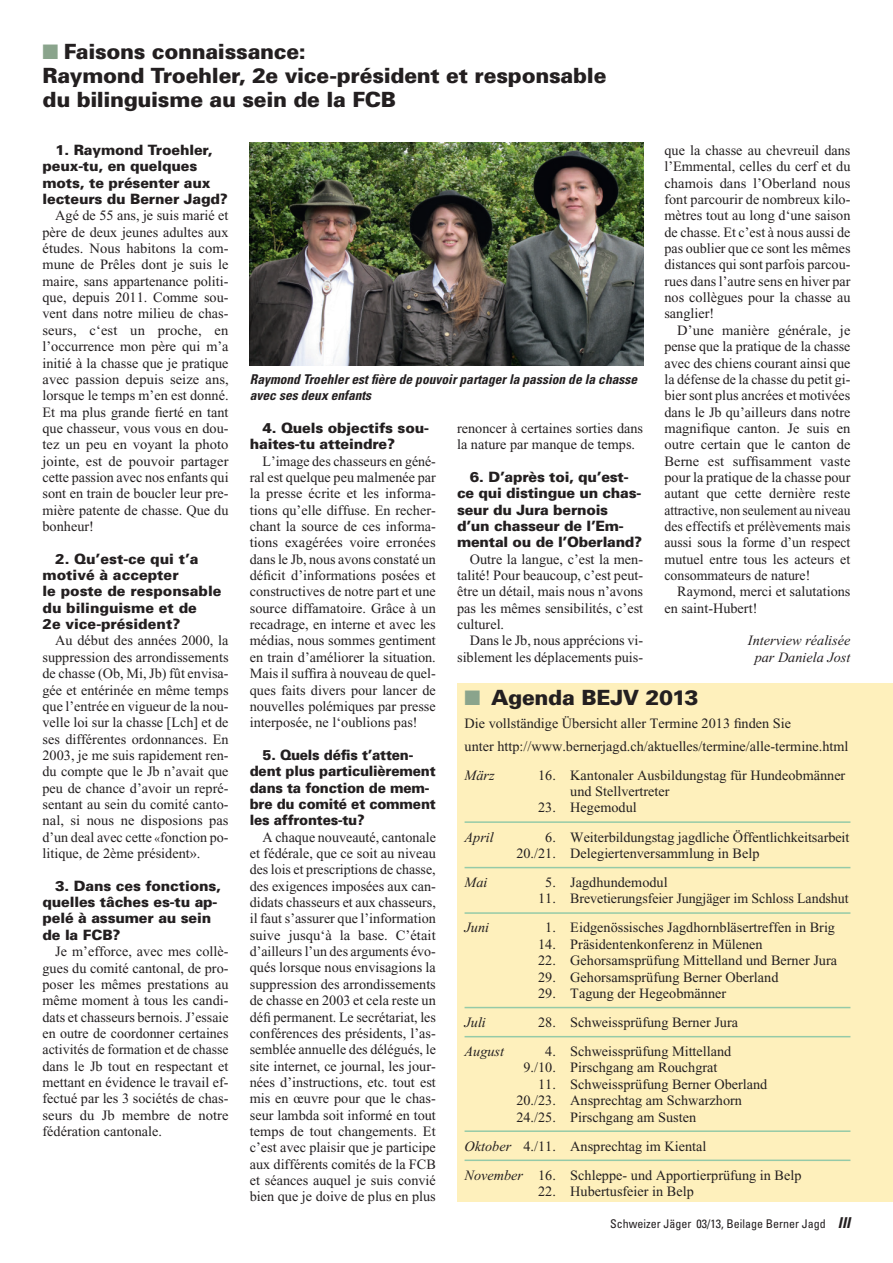
<style>
.page{position:relative;width:893px;height:1263px;background:#fff}
.page>*{position:absolute;margin:0;border:0;box-sizing:border-box;transform-origin:0 0}
.t1{font:900 21px/24px "Univers";letter-spacing:-.015em;color:#231f20}
.t2{font:14.25px/16.4px "Times New Roman";color:#231f20}
.t3{font:900 14.25px/16.4px "Univers";letter-spacing:-.01em;color:#231f20}
.t4{font:900 14.25px/16.4px "Univers";letter-spacing:-.01em;color:#231f20;scale:.95 1}
.t5{font:italic 14.25px/16.4px "Times New Roman";color:#231f20;text-align:center}
.t6{font:italic 700 condensed 13.5px/16.4px "Univers";color:#231f20}
.t7{font:condensed 12px "Univers";color:#231f20}
.s1{color:#8aa48c}
.s2{font-size:11.25px}
.s3{font-style:italic}
.s4{font-weight:700;font-style:italic;font-size:15px}
</style>
<div class="page">
<div style="left:457px;top:683px;width:436px;height:518px;background:#fef0bc"></div>
<hr style="left:465px;top:821px;width:385px;height:2px;background:#95caa8">
<hr style="left:465px;top:867px;width:385px;height:1px;background:#95caa8">
<hr style="left:465px;top:912px;width:385px;height:2px;background:#95caa8">
<hr style="left:465px;top:1007px;width:385px;height:1px;background:#95caa8">
<hr style="left:465px;top:1036px;width:385px;height:1px;background:#95caa8">
<hr style="left:465px;top:1130px;width:385px;height:2px;background:#95caa8">
<hr style="left:465px;top:1159px;width:385px;height:2px;background:#95caa8">
<img style="left:250px;top:143px;width:393px;height:223px">
<h1 class="t1" style="left:43px;top:39px;width:565px"><span class="s1">■</span> Faisons connaissance:<br>Raymond Troehler, 2e vice-président et responsable du bilinguisme au sein de la FCB</h1>
<p class="t3" style="left:43px;top:141px;width:187px;text-indent:13px">1. Raymond Troehler, peux-tu, en quelques mots, te présenter aux lecteurs du Berner Jagd?</p>
<p class="t2" style="left:43px;top:207px;width:188px;text-align:justify;text-indent:13px">Agé de 55 ans, je suis marié et père de deux jeunes adultes aux études. Nous habitons la com&shy;mune de Prêles dont je suis le maire, sans appartenance politi&shy;que, depuis 2011. Comme sou&shy;vent dans notre milieu de chas&shy;seurs, c‘est un proche, en l’occurrence mon père qui m’a initié à la chasse que je pratique avec passion depuis seize ans, lorsque le temps m’en est donné.<br>Et ma plus grande fierté en tant que chasseur, vous vous en dou&shy;tez un peu en voyant la photo jointe, est de pouvoir partager cette passion avec nos enfants qui sont en train de boucler leur pre&shy;mière patente de chasse. Que du bonheur!</p>
<p class="t3" style="left:43px;top:550px;width:180px;text-indent:13px">2. Qu’est-ce qui t’a motivé à accepter<br>le poste de responsable du bilinguisme et de<br>2e vice-président?</p>
<p class="t2" style="left:43px;top:632px;width:188px;text-align:justify;text-indent:13px">Au début des années 2000, la suppression des arrondissements de chasse (Ob, Mi, Jb) fût envisa&shy;gée et entérinée en même temps que l’entrée en vigueur de la nou&shy;velle loi sur la chasse [Lch] et de ses différentes ordonnances. En 2003, je me suis rapidement ren&shy;du compte que le Jb n’avait que peu de chance d’avoir un repré&shy;sentant au sein du comité canto&shy;nal, si nous ne disposions pas d’un deal avec cette <span class="s2">«</span>fonction po&shy;litique, de 2ème président».</p>
<p class="t3" style="left:43px;top:877px;width:180px;text-indent:13px">3. Dans ces fonctions, quelles tâches es-tu ap&shy;pelé à assumer au sein de la FCB?</p>
<p class="t2" style="left:43px;top:943px;width:188px;text-align:justify;text-indent:13px">Je m’efforce, avec mes collè&shy;gues du comité cantonal, de pro&shy;poser les mêmes prestations au même moment à tous les candi&shy;dats et chasseurs bernois. J’essaie en outre de coordonner certaines activités de formation et de chasse dans le Jb tout en respectant et mettant en évidence le travail ef&shy;fectué par les 3 sociétés de chas&shy;seurs du Jb membre de notre fédération cantonale.</p>
<p class="t2" style="left:664px;top:142px;width:188px;text-align:justify">que la chasse au chevreuil dans l’Emmental, celles du cerf et du chamois dans l’Oberland nous font parcourir de nombreux kilo&shy;mètres tout au long d‘une saison de chasse. Et c’est à nous aussi de pas oublier que ce sont les mêmes distances qui sont parfois parcou&shy;rues dans l’autre sens en hiver par nos collègues pour la chasse au sanglier!</p>
<p class="t2" style="left:664px;top:322px;width:188px;text-align:justify;text-indent:13px">D’une manière générale, je pense que la pratique de la chasse avec des chiens courant ainsi que la défense de la chasse du petit gi&shy;bier sont plus ancrées et motivées dans le Jb qu’ailleurs dans notre magnifique canton. Je suis en outre certain que le canton de Berne est suffisamment vaste pour la pratique de la chasse pour autant que cette dernière reste attractive, non seulement au niveau des effectifs et prélèvements mais aussi sous la forme d’un respect mutuel entre tous les acteurs et consommateurs de nature!</p>
<p class="t2" style="left:664px;top:583px;width:188px;text-indent:13px">Raymond, merci et salutations en saint-Hubert!</p>
<p class="t5" style="left:748px;top:633px;width:104px">Interview réalisée par Daniela Jost</p>
<p class="t6" style="left:250px;top:371px;width:389px">Raymond Troehler est fière de pouvoir partager la passion de la chasse avec ses deux enfants</p>
<p class="t3" style="left:250px;top:419px;width:181px;text-indent:13px">4. Quels objectifs sou&shy;haites-tu atteindre?</p>
<p class="t2" style="left:250px;top:453px;width:188px;text-align:justify;text-indent:13px">L’image des chasseurs en géné&shy;ral est quelque peu malmenée par la presse écrite et les informa&shy;tions qu’elle diffuse. En recher&shy;chant la source de ces informa&shy;tions exagérées voire erronées dans le Jb, nous avons constaté un déficit d’informations posées et constructives de notre part et une source diffamatoire. Grâce à un recadrage, en interne et avec les médias, nous sommes gentiment en train d’améliorer la situation.<br>Mais il suffira à nouveau de quel&shy;ques faits divers pour lancer de nouvelles polémiques par presse interposée, ne l‘oublions pas!</p>
<p class="t4" style="left:250px;top:746px;width:197px;text-indent:13px">5. Quels défis t’atten&shy;dent plus particulièrement dans ta fonction de mem&shy;bre du comité et comment les affrontes-tu?</p>
<p class="t2" style="left:250px;top:829px;width:188px;text-align:justify;text-indent:13px">A chaque nouveauté, cantonale et fédérale, que ce soit au niveau des lois et prescriptions de chasse, des exigences imposées aux can&shy;didats chasseurs et aux chasseurs, il faut s’assurer que l’information suive jusqu‘à la base. C’était d’ailleurs l’un des arguments évo&shy;qués lorsque nous envisagions la suppression des arrondissements de chasse en 2003 et cela reste un défi permanent. Le secrétariat, les conférences des présidents, l’as&shy;semblée annuelle des délégués, le site internet, ce journal, les jour&shy;nées d’instructions, etc. tout est mis en œuvre pour que le chas&shy;seur lambda soit informé en tout temps de tout changements. Et c’est avec plaisir que je participe aux différents comités de la FCB et séances auquel je suis convié bien que je doive de plus en plus</p>
<p class="t2" style="left:457px;top:420px;width:188px">renoncer à certaines sorties dans la nature par manque de temps.</p>
<p class="t3" style="left:457px;top:468px;width:187px;text-indent:13px">6. D’après toi, qu’est&shy;ce qui distingue un chas&shy;seur du Jura bernois d’un chasseur de l’Em&shy;mental ou de l’Oberland?</p>
<p class="t2" style="left:457px;top:551px;width:188px;text-align:justify;text-indent:13px">Outre la langue, c’est la men&shy;talité! Pour beaucoup, c’est peut&shy;être un détail, mais nous n’avons pas les mêmes sensibilités, c’est culturel.</p>
<p class="t2" style="left:457px;top:632px;width:188px;text-align:right">Dans le Jb, nous apprécions vi&shy;siblement les déplacements puis-</p>
<h1 class="t1" style="left:465px;top:685px;width:235px"><span class="s1">■</span> Agenda BEJV 2013</h1>
<p class="t2" style="left:465px;top:712px;width:385px;line-height:22.8px">Die vollständige Übersicht aller Termine 2013 finden Sie<br>unter http://www.bernerjagd.ch/aktuelles/termine/alle-termine.html</p>
<p class="t5" style="left:465px;top:767px;width:32px">März</p>
<p class="t2" style="left:570px;top:767px;width:277px;text-indent:-32px">16. Kantonaler Ausbildungstag für Hundeobmänner und Stellvertreter</p>
<p class="t2" style="left:538px;top:799px;width:100px">23. Hegemodul</p>
<p class="t5" style="left:465px;top:829px;width:31px">April</p>
<p class="t2" style="left:516px;top:829px;width:335px;text-indent:29px">6. Weiterbildungstag jagdliche Öffentlichkeitsarbeit<br>20./21. Delegiertenversammlung in Belp</p>
<p class="t5" style="left:465px;top:874px;width:24px">Mai</p>
<p class="t2" style="left:545px;top:874px;width:124px">5. Jagdhundemodul</p>
<p class="t2" style="left:538px;top:890px;width:312px">11. Brevetierungsfeier Jungjäger im Schloss Landshut</p>
<p class="t5" style="left:465px;top:920px;width:26px">Juni</p>
<p class="t2" style="left:545px;top:919px;width:291px">1. Eidgenössisches Jagdhornbläsertreffen in Brig</p>
<p class="t2" style="left:538px;top:936px;width:226px">14. Präsidentenkonferenz in Mülenen</p>
<p class="t2" style="left:538px;top:952px;width:300px">22. Gehorsamsprüfung Mittelland und Berner Jura</p>
<p class="t2" style="left:538px;top:969px;width:242px">29. Gehorsamsprüfung Berner Oberland</p>
<p class="t2" style="left:538px;top:985px;width:190px">29. Tagung der Hegeobmänner</p>
<p class="t5" style="left:465px;top:1014px;width:23px">Juli</p>
<p class="t2" style="left:538px;top:1014px;width:201px">28. Schweissprüfung Berner Jura</p>
<p class="t5" style="left:465px;top:1043px;width:41px">August</p>
<p class="t2" style="left:523px;top:1043px;width:209px;text-indent:22px">4. Schweissprüfung Mittelland<br>9./10. Pirschgang am Rouchgrat</p>
<p class="t2" style="left:516px;top:1076px;width:252px;text-indent:22px">11. Schweissprüfung Berner Oberland<br>20./23. Ansprechtag am Schwarzhorn<br>24./25. Pirschgang am Susten</p>
<p class="t2" style="left:465px;top:1131px;width:338px;line-height:29.1px"><span class="s3">Oktober</span> 4./11. Ansprechtag im Kiental<br><span class="s3">November</span> 16. Schleppe- und Apportierprüfung in Belp</p>
<p class="t2" style="left:538px;top:1183px;width:157px">22. Hubertusfeier in Belp</p>
<p class="t7" style="left:610px;top:1216px;width:242px">Schweizer Jäger 03/13, Beilage Berner Jagd <span class="s4">III</span></p>
</div>
